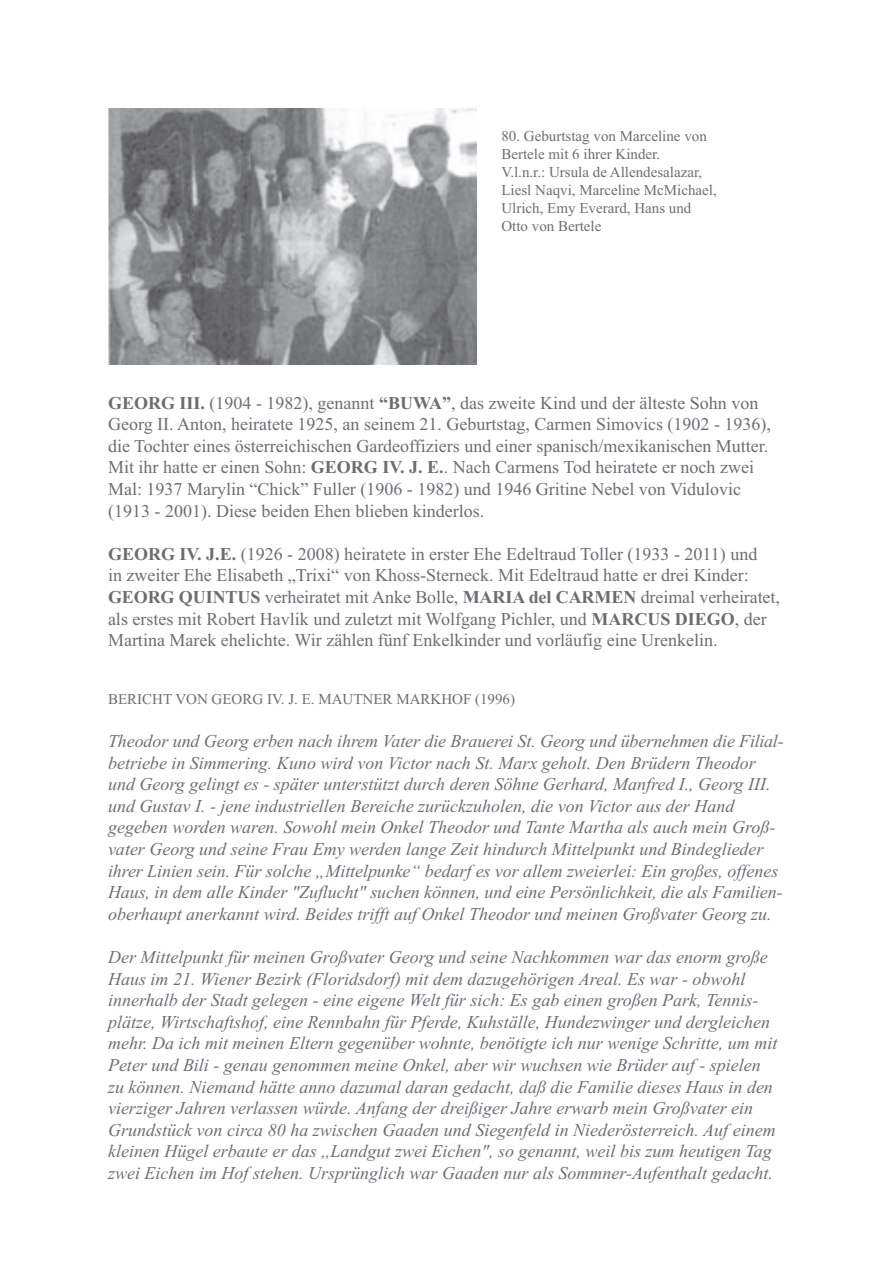
<style>
.page{position:relative;width:893px;height:1263px;background:#fff}
.page>*{position:absolute;margin:0;border:0;box-sizing:border-box;transform-origin:0 0}
.t1{font:italic 18px/21.6px "Times New Roman";color:#6c6d70}
.t2{font:18px/21.6px "Times New Roman";color:#6c6d70}
.t3{font:15px/18px "Times New Roman";color:#6c6d70}
.s1{font-weight:700}
</style>
<div class="page">
<img style="left:108px;top:108px;width:369px;height:256px">
<p class="t3" style="left:501px;top:127px;width:217px">80. Geburtstag von Marceline von<br>Bertele mit 6 ihrer Kinder.<br>V.l.n.r.: ursula de Allendesalazar,<br>Liesl Naqvi, Marceline McMichael, ulrich, Emy Everard, Hans und<br>Otto von Bertele</p>
<p class="t2" style="left:108px;top:391px;width:665px"><span class="s1">GEORG III.</span> (1904 - 1982), genannt <span class="s1">“BUWA”</span>, das zweite Kind und der älteste Sohn von Georg II. Anton, heiratete 1925, an seinem 21. Geburtstag, Carmen Simovics (1902 - 1936), die Tochter eines österreichischen Gardeoffiziers und einer spanisch/mexikanischen Mutter.<br>Mit ihr hatte er einen Sohn: <span class="s1">GEORG IV. J. E.</span>. Nach Carmens Tod heiratete er noch zwei Mal: 1937 Marylin “Chick” Fuller (1906 - 1982) und 1946 Gritine Nebel von Vidulovic (1913 - 2001). Diese beiden Ehen blieben kinderlos.</p>
<p class="t2" style="left:108px;top:543px;width:673px"><span class="s1">GEORG IV. J.E.</span> (1926 - 2008) heiratete in erster Ehe Edeltraud Toller (1933 - 2011) und<br>in zweiter Ehe Elisabeth „Trixi“ von Khoss-Sterneck. Mit Edeltraud hatte er drei Kinder:<br><span class="s1">GEORG QUINTUS</span> verheiratet mit Anke Bolle, <span class="s1">MARIA del CARMEN</span> dreimal verheiratet, als erstes mit Robert Havlik und zuletzt mit Wolfgang Pichler, und <span class="s1">MARCUS DIEGO</span>, der Martina Marek ehelichte. Wir zählen fünf Enkelkinder und vorläufig eine urenkelin.</p>
<p class="t3" style="left:108px;top:690px;width:409px">BERICHT VON GEORG IV. J. E. MAuTNER MARKHOF (1996)</p>
<p class="t1" style="left:108px;top:730px;width:677px">Theodor und Georg erben nach ihrem Vater die Brauerei St. Georg und übernehmen die Filial&shy;betriebe in Simmering. Kuno wird von Victor nach St. Marx geholt. Den Brüdern Theodor und Georg gelingt es - später unterstützt durch deren Söhne Gerhard, Manfred I., Georg III. und Gustav I. - jene industriellen Bereiche zurückzuholen, die von Victor aus der Hand gegeben worden waren. Sowohl mein Onkel Theodor und Tante Martha als auch mein Groß&shy;vater Georg und seine Frau Emy werden lange Zeit hindurch Mittelpunkt und Bindeglieder ihrer Linien sein. Für solche „Mittelpunke“ bedarf es vor allem zweierlei: Ein großes, offenes Haus, in dem alle Kinder "Zuflucht" suchen können, und eine Persönlichkeit, die als Familien&shy;oberhaupt anerkannt wird. Beides trifft auf Onkel Theodor und meinen Großvater Georg zu.</p>
<p class="t1" style="left:108px;top:946px;width:671px">Der Mittelpunkt für meinen Großvater Georg und seine Nachkommen war das enorm große Haus im 21. Wiener Bezirk (Floridsdorf) mit dem dazugehörigen Areal. Es war - obwohl innerhalb der Stadt gelegen - eine eigene Welt für sich: Es gab einen großen Park, Tennis&shy;plätze, Wirtschaftshof, eine Rennbahn für Pferde, Kuhställe, Hundezwinger und dergleichen mehr. Da ich mit meinen Eltern gegenüber wohnte, benötigte ich nur wenige Schritte, um mit Peter und Bili - genau genommen meine Onkel, aber wir wuchsen wie Brüder auf - spielen zu können. Niemand hätte anno dazumal daran gedacht, daß die Familie dieses Haus in den vierziger Jahren verlassen würde. Anfang der dreißiger Jahre erwarb mein Großvater ein Grundstück von circa 80 ha zwischen Gaaden und Siegenfeld in Niederösterreich. Auf einem kleinen Hügel erbaute er das ,,Landgut zwei Eichen", so genannt, weil bis zum heutigen Tag zwei Eichen im Hof stehen. Ursprünglich war Gaaden nur als Sommner-Aufenthalt gedacht.</p>
</div>
